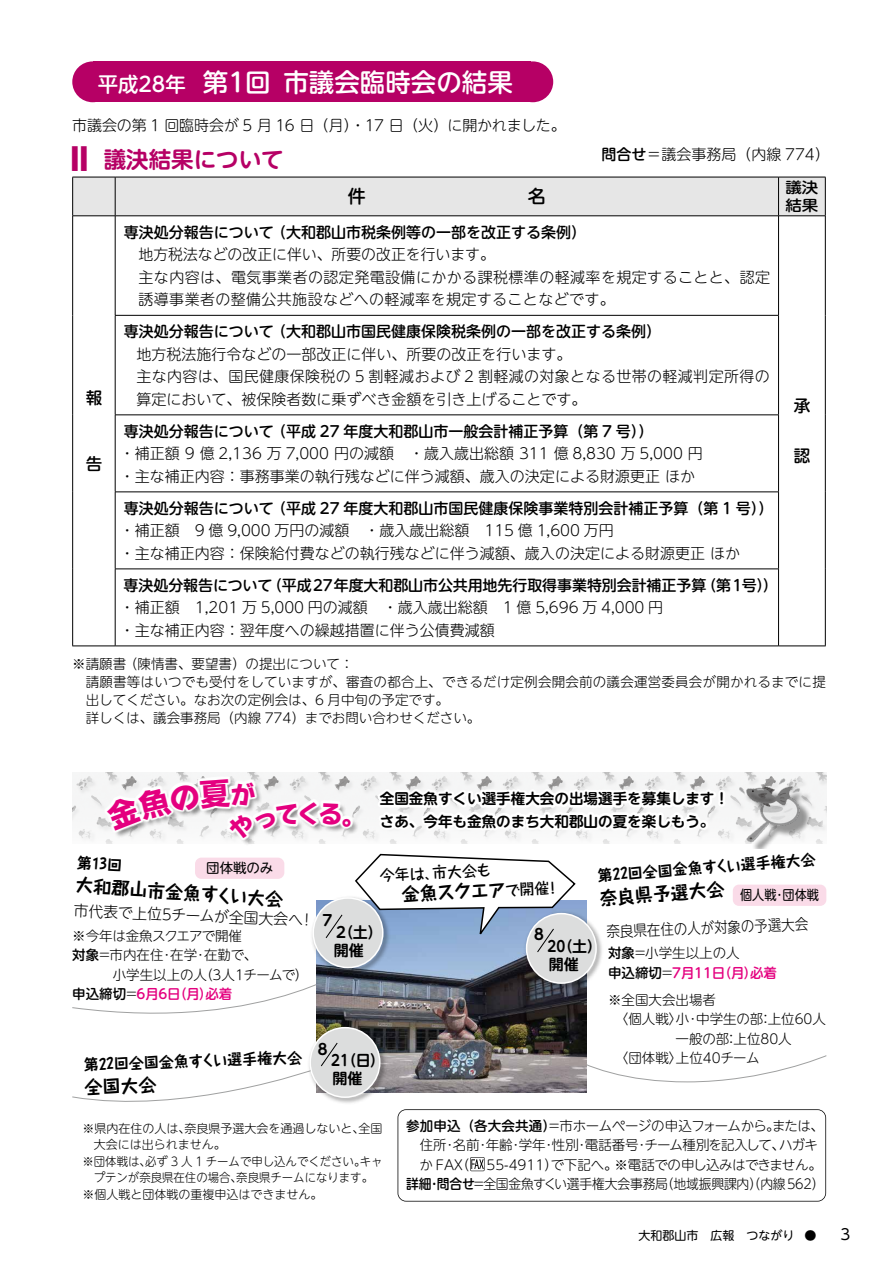
<style>
.page{position:relative;width:893px;height:1263px;background:#fff}
.page>*{position:absolute;margin:0;border:0;box-sizing:border-box;transform-origin:0 0}
.t1{font:500 25.5px "UD Shin M Go Pr 6";color:#fff}
.t2{font:700 22.5px "UD Shin M Go Pr 6 De";color:#b60065}
.t3{font:700 18px "Taka Hand Std";color:#000}
.t4{font:500 16.5px "Shin M Go Pr 6";color:#000}
.t5{font:300 15px/22.5px "UD Shin M Go Pr 6";color:#000}
.t6{font:500 15px "UD Shin M Go Pr 6";color:#000}
.t7{font:300 15px/22.5px "UD Shin M Go Pr 6";letter-spacing:.025em;color:#000}
.t8{font:700 15px "Taka Hand Std";color:#000}
.t9{font:300 15px "UD Shin M Go Pro";color:#000}
.t10{font:300 15px "UD Shin M Go Pro";color:#000;scale:.9 1}
.t11{font:700 15px/18px "UD Shin M Go Pro De";color:#000;scale:.9 1}
.t12{font:700 15px/18px "UD Shin M Go Pro De";color:#000}
.t13{font:700 15px "Taka Hand Std De";color:#000}
.t14{font:15px "UD Shin M Go Pr 6";color:#000}
.t15{font:500 14.85px/18px "UD Shin M Go Pr 6";color:#000;scale:1.11 1}
.t16{font:700 14.55px "UD Shin M Go Pr 6 De";color:#000}
.t17{font:300 13.5px/19.5px "UD Shin M Go Pro";letter-spacing:-.015em;color:#000}
.t18{font:300 13.5px "UD Shin M Go Pr 6";color:#000}
.t19{font:300 13.5px "UD Shin M Go Pro";letter-spacing:-.015em;color:#000;scale:.95 1}
.t20{font:300 13.5px "UD Shin M Go Pro";letter-spacing:-.04em;color:#000}
.t21{font:500 13.5px/19.5px "UD Shin M Go Pro";color:#e4007f}
.t22{font:13.5px "UD Shin M Go Pro";color:#000;scale:.9 1}
.t23{font:13.5px "UD Shin M Go Pro";color:#000}
.t24{font:300 12px "UD Shin M Go Pro";color:#000}
.t25{font:300 12px "UD Shin M Go Pro";color:#000;scale:.95 1}
.t26{font:12px "UD Shin M Go Pr 6";color:#000}
.s1{font-size:20.4px}
.s2{font-size:24.75px}
.s3{font-weight:500}
.s4{font-weight:500;color:#e4007f}
.s5{color:#000}
.s6{font-weight:300;color:#000}
.s7{font-family:"Taka Hand Std De";font-size:15px}
</style>
<div class="page">
<div style="left:73px;top:178px;width:752px;height:38px;background:#e6e6e6"></div>
<hr style="left:72px;top:177px;width:43px;height:1px;background:#000">
<hr style="left:72px;top:177px;width:1px;height:39px;background:#000">
<hr style="left:115px;top:177px;width:663px;height:1px;background:#000">
<hr style="left:115px;top:177px;width:1px;height:39px;background:#000">
<hr style="left:778px;top:177px;width:47px;height:1px;background:#000">
<hr style="left:778px;top:177px;width:1px;height:39px;background:#000">
<hr style="left:825px;top:177px;width:1px;height:39px;background:#000">
<hr style="left:72px;top:216px;width:43px;height:1px;background:#000">
<hr style="left:115px;top:216px;width:663px;height:1px;background:#000">
<hr style="left:778px;top:216px;width:47px;height:1px;background:#000">
<hr style="left:115px;top:315px;width:664px;height:1px;background:#000">
<hr style="left:115px;top:415px;width:664px;height:1px;background:#000">
<hr style="left:115px;top:492px;width:664px;height:1px;background:#000">
<hr style="left:115px;top:569px;width:664px;height:1px;background:#000">
<hr style="left:72px;top:646px;width:43px;height:1px;background:#000">
<hr style="left:115px;top:646px;width:663px;height:1px;background:#000">
<hr style="left:778px;top:646px;width:48px;height:1px;background:#000">
<hr style="left:115px;top:216px;width:1px;height:99px;background:#000">
<hr style="left:778px;top:216px;width:1px;height:99px;background:#000">
<hr style="left:115px;top:316px;width:1px;height:99px;background:#000">
<hr style="left:778px;top:316px;width:1px;height:99px;background:#000">
<hr style="left:115px;top:415px;width:1px;height:77px;background:#000">
<hr style="left:778px;top:415px;width:1px;height:77px;background:#000">
<hr style="left:115px;top:492px;width:1px;height:77px;background:#000">
<hr style="left:778px;top:492px;width:1px;height:77px;background:#000">
<hr style="left:115px;top:569px;width:1px;height:77px;background:#000">
<hr style="left:778px;top:569px;width:1px;height:77px;background:#000">
<hr style="left:72px;top:216px;width:1px;height:99px;background:#000">
<hr style="left:72px;top:315px;width:1px;height:100px;background:#000">
<hr style="left:72px;top:415px;width:1px;height:77px;background:#000">
<hr style="left:72px;top:492px;width:1px;height:77px;background:#000">
<hr style="left:72px;top:569px;width:1px;height:77px;background:#000">
<hr style="left:825px;top:216px;width:1px;height:99px;background:#000">
<hr style="left:825px;top:315px;width:1px;height:100px;background:#000">
<hr style="left:825px;top:415px;width:1px;height:77px;background:#000">
<hr style="left:825px;top:492px;width:1px;height:77px;background:#000">
<hr style="left:825px;top:569px;width:1px;height:77px;background:#000">
<div style="left:72px;top:61px;width:41px;height:41px;background:#b60065;border-radius:50%"></div>
<div style="left:512px;top:61px;width:41px;height:41px;background:#b60065;border-radius:50%"></div>
<div style="left:93px;top:61px;width:438px;height:41px;background:#b60065"></div>
<svg style="left:72px;top:772px;width:754px;height:429px"></svg>
<h1 class="t1" style="left:98px;top:60px;width:417px"><span class="s1">平成28年</span> 第1回 市議会臨時会の結果</h1>
<p class="t5" style="left:72px;top:113px;width:495px">市議会の第 1 回臨時会が 5 月 16 日（月）・17 日（火）に開かれました。</p>
<h2 class="t2" style="left:72px;top:140px;width:213px"><span class="s2">▎▎</span>議決結果について</h2>
<p class="t5" style="left:601px;top:142px;width:230px"><span class="s3">問合せ</span>＝議会事務局（内線 774）</p>
<p class="t15" style="left:785px;top:177px;width:31px">議決結果</p>
<p class="t6" style="left:124px;top:219px;width:464px">専決処分報告について （大和郡山市税条例等の一部を改正する条例）</p>
<p class="t7" style="left:139px;top:242px;width:633px">地方税法などの改正に伴い、所要の改正を行います。<br>主な内容は、電気事業者の認定発電設備にかかる課税標準の軽減率を規定することと、認定誘導事業者の整備公共施設などへの軽減率を規定することなどです。</p>
<p class="t6" style="left:124px;top:319px;width:539px">専決処分報告について （大和郡山市国民健康保険税条例の一部を改正する条例）</p>
<p class="t5" style="left:136px;top:342px;width:635px">地方税法施行令などの一部改正に伴い、所要の改正を行います。<br>主な内容は、国民健康保険税の 5 割軽減および 2 割軽減の対象となる世帯の軽減判定所得の算定において、被保険者数に乗ずべき金額を引き上げることです。</p>
<p class="t6" style="left:124px;top:418px;width:531px">専決処分報告について （平成 27 年度大和郡山市一般会計補正予算（第 7 号））</p>
<p class="t5" style="left:120px;top:441px;width:584px">・補正額 9 億 2,136 万 7,000 円の減額　・歳入歳出総額 311 億 8,830 万 5,000 円・主な補正内容：事務事業の執行残などに伴う減額、歳入の決定による財源更正ほか</p>
<p class="t6" style="left:124px;top:495px;width:651px">専決処分報告について （平成 27 年度大和郡山市国民健康保険事業特別会計補正予算（第 1 号））</p>
<p class="t5" style="left:120px;top:518px;width:621px">・補正額　9 億 9,000 万円の減額　・歳入歳出総額　115 億 1,600 万円<br>・主な補正内容：保険給付費などの執行残などに伴う減額、歳入の決定による財源更正ほか</p>
<p class="t6" style="left:124px;top:572px;width:656px">専決処分報告について（平成27年度大和郡山市公共用地先行取得事業特別会計補正予算（第1 号））</p>
<p class="t5" style="left:120px;top:595px;width:545px">・補正額　1,201 万 5,000 円の減額　・歳入歳出総額　1 億 5,696 万 4,000 円・主な補正内容：翌年度への繰越措置に伴う公債費減額</p>
<p class="t18" style="left:72px;top:653px;width:283px">※請願書（陳情書、要望書）の提出について：</p>
<p class="t18" style="left:86px;top:671px;width:742px">請願書等はいつでも受付をしていますが、審査の都合上、できるだけ定例会開会前の議会運営委員会が開かれるまでに提</p>
<p class="t18" style="left:86px;top:689px;width:365px">出してください。なお次の定例会は、6 月中旬の予定です。</p>
<p class="t18" style="left:72px;top:707px;width:410px">　詳しくは、議会事務局（内線 774）までお問い合わせください。</p>
<p class="t4" style="left:86px;top:384px;width:17px">報</p>
<p class="t4" style="left:794px;top:393px;width:18px">承</p>
<p class="t4" style="left:794px;top:442px;width:18px">認</p>
<p class="t4" style="left:86px;top:450px;width:17px">告</p>
<p class="t8" style="left:78px;top:851px;width:46px;rotate:4deg">第13回</p>
<p class="t3" style="left:76px;top:872px;width:210px;rotate:4deg">大和郡山市金魚すくい大会</p>
<p class="t23" style="left:206px;top:857px;width:69px">団体戦のみ</p>
<p class="t9" style="left:74px;top:899px;width:242px;rotate:2deg">市代表で上位5チームが全国大会へ！</p>
<p class="t17" style="left:72px;top:925px;width:237px">※今年は金魚スクエアで開催<br><span class="s3">対象</span>＝市内在住･在学･在勤で、<br>　　　小学生以上の人（3人1チームで）<span class="s3">申込締切</span>＝<span class="s4">6月6日（月）必着</span></p>
<p class="t8" style="left:84px;top:1054px;width:220px;rotate:-2deg">第22回全国金魚すくい選手権大会</p>
<p class="t3" style="left:84px;top:1075px;width:74px;rotate:-2deg">全国大会</p>
<p class="t16" style="left:380px;top:786px;width:351px">全国金魚すくい選手権大会の出場選手を募集します！</p>
<p class="t16" style="left:380px;top:809px;width:336px">さあ、今年も金魚のまち大和郡山の夏を楽しもう。</p>
<p class="t8" style="left:597px;top:864px;width:220px;rotate:-4deg">第22回全国金魚すくい選手権大会</p>
<p class="t3" style="left:599px;top:885px;width:127px;rotate:-4deg">奈良県予選大会</p>
<p class="t21" style="left:608px;top:943px;width:171px"><span class="s5">対象</span><span class="s6">＝小学生以上の人<br></span><span class="s5">申込締切</span><span class="s6">＝</span>7月11日（月）必着</p>
<p class="t13" style="left:379px;top:865px;width:113px;rotate:-3deg">今年は、市大会も</p>
<p class="t3" style="left:401px;top:882px;width:160px;rotate:-3deg">金魚スクエア<span class="s7">で開催！</span></p>
<p class="t22" style="left:740px;top:884px;width:89px">個人戦･団体戦</p>
<p class="t12" style="left:323px;top:911px;width:11px">7</p>
<p class="t10" style="left:606px;top:919px;width:226px;rotate:-2deg">奈良県在住の人が対象の予選大会</p>
<p class="t12" style="left:334px;top:922px;width:50px">2（土）開催</p>
<p class="t12" style="left:531px;top:925px;width:16px">８</p>
<p class="t11" style="left:548px;top:936px;width:62px">20（土）開催</p>
<p class="t12" style="left:315px;top:1039px;width:16px">８</p>
<p class="t11" style="left:331px;top:1050px;width:61px">21（日）開催</p>
<p class="t17" style="left:608px;top:989px;width:219px">※全国大会出場者<br>　〈個人戦〉小･中学生の部：上位60人　　　　　一般の部：上位80人<br>　〈団体戦〉上位40チーム</p>
<p class="t24" style="left:82px;top:1119px;width:301px">※県内在住の人は、奈良県予選大会を通過しないと、全国</p>
<p class="t24" style="left:94px;top:1135px;width:133px">大会には出られません。</p>
<p class="t25" style="left:82px;top:1152px;width:317px">※団体戦は、必ず 3 人 1 チームで申し込んでください。キャ</p>
<p class="t25" style="left:94px;top:1168px;width:295px">プテンが奈良県在住の場合、奈良県チームになります。</p>
<p class="t24" style="left:82px;top:1185px;width:241px">※個人戦と団体戦の重複申込はできません。</p>
<p class="t20" style="left:406px;top:1114px;width:419px"><span class="s3">参加申込（各大会共通）</span>＝市ホームページの申込フォームから。または、</p>
<p class="t17" style="left:420px;top:1134px;width:400px">住所･名前･年齢･学年･性別･電話番号･チーム種別を記入して、ハガキ</p>
<p class="t17" style="left:419px;top:1154px;width:404px">か FAX（　 55-4911）で下記へ。※電話での申し込みはできません。</p>
<p class="t19" style="left:406px;top:1173px;width:442px"><span class="s3">詳細･問合せ</span>＝全国金魚すくい選手権大会事務局（地域振興課内）（内線562）</p>
<p class="t26" style="left:638px;top:1226px;width:179px">大和郡山市 広報　つながり ●</p>
<p class="t14" style="left:840px;top:1222px;width:11px">3</p>
</div>
